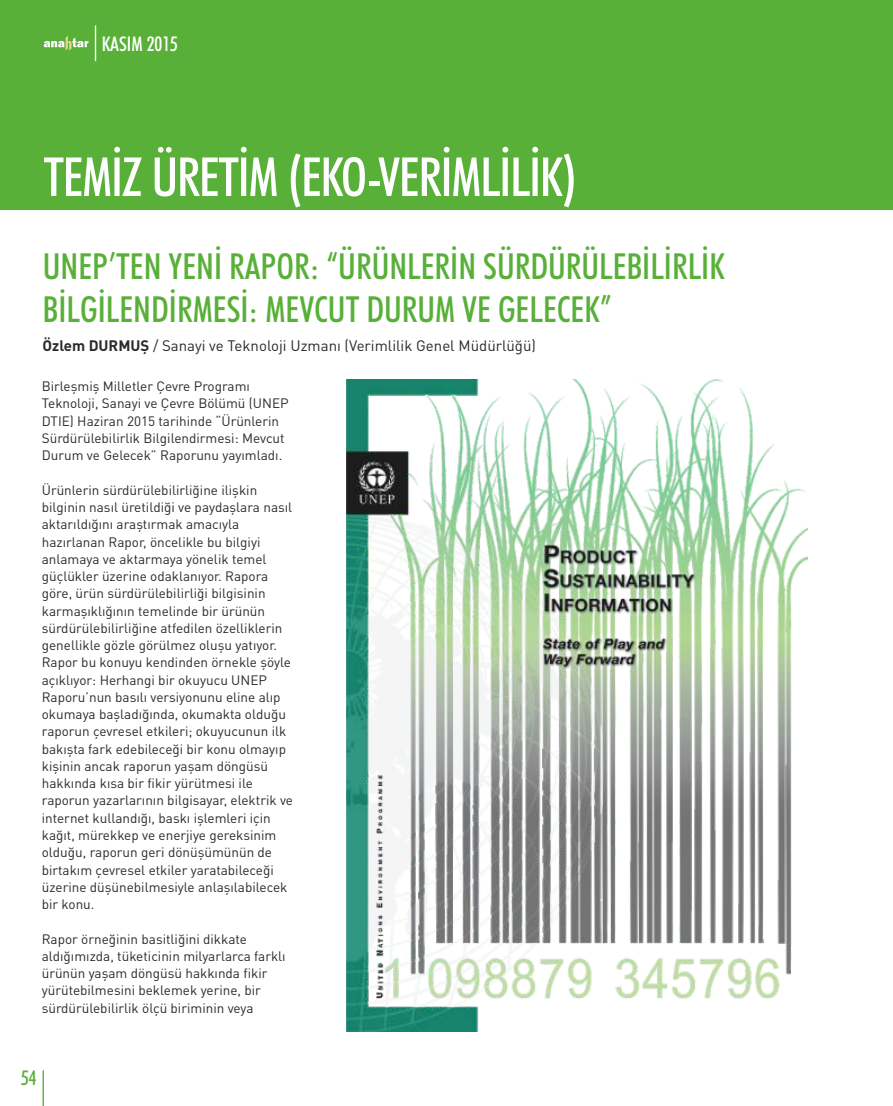
<style>
.page{position:relative;width:893px;height:1106px;background:#fff}
.page>*{position:absolute;margin:0;border:0;box-sizing:border-box;transform-origin:0 0}
.t1{font:500 condensed 54px "Futura BT";letter-spacing:-.025em;color:#fefefe}
.t2{font:500 condensed 36px/43px "Futura BT";color:#59b039}
.t3{font:500 condensed 20.25px "Futura BT";color:#fefefe}
.t4{font:500 condensed 20.25px "Futura BT";color:#59b039}
.t5{font:15px "DIN Pro";color:#2b2a29}
.t6{font:13.5px/17.2px "DIN Pro";color:#2b2a29}
.s1{font-weight:700}
</style>
<div class="page">
<div style="left:0;top:0;width:893px;height:209px;background:#59b039"></div>
<svg style="left:43px;top:1070px;width:1px;height:36px"></svg>
<svg style="left:95px;top:25px;width:1px;height:36px"></svg>
<svg style="left:44px;top:36px;width:44px;height:15px"></svg>
<img style="left:346px;top:379px;width:462px;height:652px">
<h3 class="t3" style="left:102px;top:36px;width:78px">KASIM 2015</h3>
<h1 class="t1" style="left:43px;top:155px;width:535px">TEMİZ ÜRETİM (EKO-VERİMLİLİK)</h1>
<h2 class="t2" style="left:43px;top:248px;width:684px">UNEP’TEN YENİ RAPOR: “ÜRÜNLERİN SÜRDÜRÜLEBİLİRLİK<br>BİLGİLENDİRMESİ: MEVCUT DURUM VE GELECEK”</h2>
<p class="t5" style="left:43px;top:339px;width:495px"><span class="s1">Özlem DURMUŞ</span> / Sanayi ve Teknoloji Uzmanı (Verimlilik Genel Müdürlüğü)</p>
<p class="t6" style="left:42px;top:379px;width:248px">Birleşmiş Milletler Çevre Programı Teknoloji, Sanayi ve Çevre Bölümü (UNEP DTIE) Haziran 2015 tarihinde “Ürünlerin Sürdürülebilirlik Bilgilendirmesi: Mevcut Durum ve Gelecek” Raporunu yayımladı.</p>
<p class="t6" style="left:42px;top:482px;width:253px">Ürünlerin sürdürülebilirliğine ilişkin bilginin nasıl üretildiği ve paydaşlara nasıl aktarıldığını araştırmak amacıyla hazırlanan Rapor, öncelikle bu bilgiyi anlamaya ve aktarmaya yönelik temel güçlükler üzerine odaklanıyor. Rapora göre, ürün sürdürülebilirliği bilgisinin karmaşıklığının temelinde bir ürünün sürdürülebilirliğine atfedilen özelliklerin genellikle gözle görülmez oluşu yatıyor.<br>Rapor bu konuyu kendinden örnekle şöyle açıklıyor: Herhangi bir okuyucu UNEP Raporu’nun basılı versiyonunu eline alıp okumaya başladığında, okumakta olduğu raporun çevresel etkileri; okuyucunun ilk bakışta fark edebileceği bir konu olmayıp kişinin ancak raporun yaşam döngüsü hakkında kısa bir fikir yürütmesi ile raporun yazarlarının bilgisayar, elektrik ve internet kullandığı, baskı işlemleri için kağıt, mürekkep ve enerjiye gereksinim olduğu, raporun geri dönüşümünün de birtakım çevresel etkiler yaratabileceği üzerine düşünebilmesiyle anlaşılabilecek bir konu.</p>
<p class="t6" style="left:42px;top:931px;width:245px">Rapor örneğinin basitliğini dikkate aldığımızda, tüketicinin milyarlarca farklı ürünün yaşam döngüsü hakkında fikir yürütebilmesini beklemek yerine, bir sürdürülebilirlik ölçü biriminin veya</p>
<h3 class="t4" style="left:21px;top:1069px;width:17px">54</h3>
</div>
